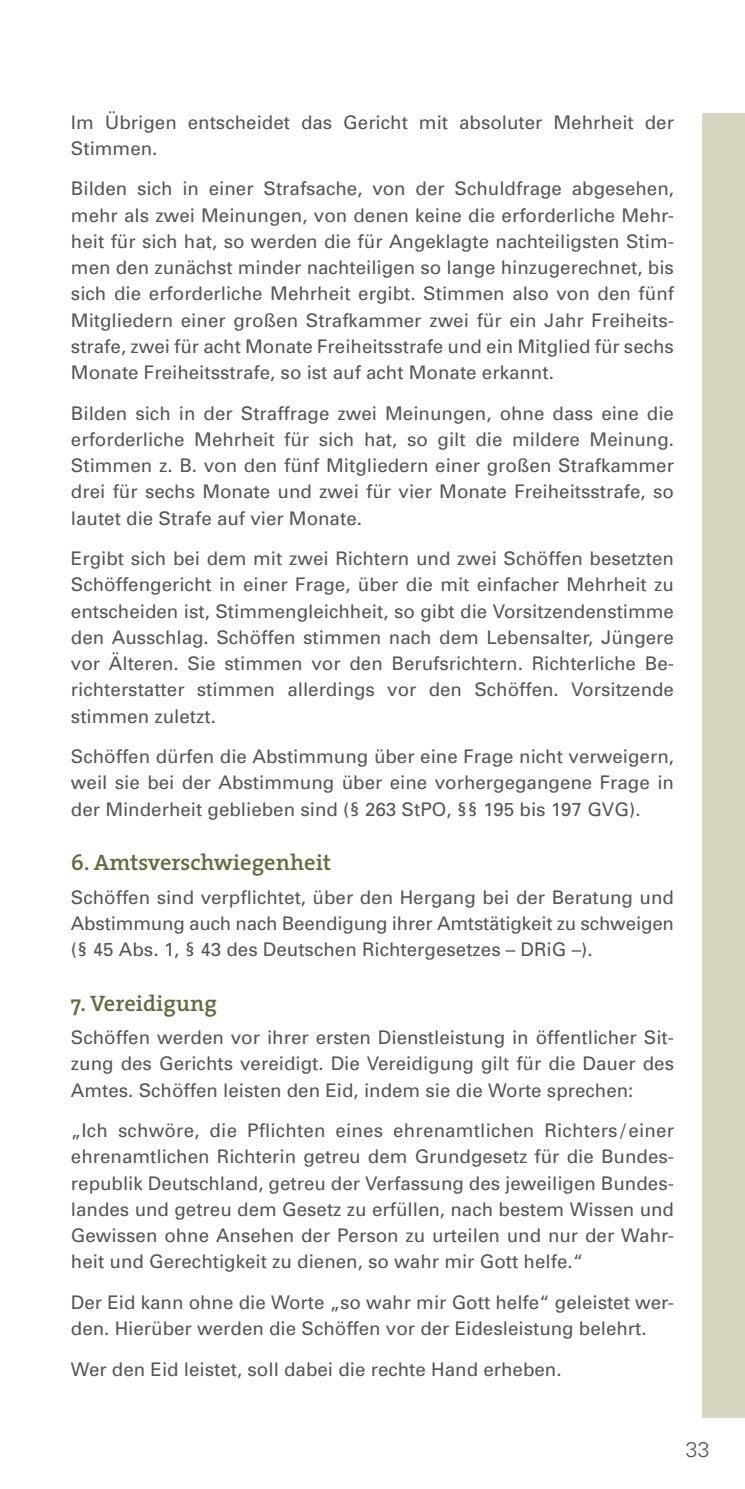
<style>
.page{position:relative;width:745px;height:1489px;background:#fff}
.page>*{position:absolute;margin:0;border:0;box-sizing:border-box;transform-origin:0 0}
.Headline_Anhang{font:600 22.5px "The Serif";color:#616b3e}
.t1{font:300 21.25px "Univers";color:#565656}
.Copy_Anhang{font:18.75px/26.2px "Univers";color:#565656;text-align:justify}
</style>
<div class="page">
<div style="left:702px;top:113px;width:42px;height:1304px;background:#d8d6c1"></div>
<p class="Copy_Anhang" style="left:71px;top:108px;width:604px">Im Übrigen entscheidet das Gericht mit absoluter Mehrheit der<br>Stimmen.</p>
<p class="Copy_Anhang" style="left:71px;top:175px;width:604px">Bilden sich in einer Strafsache, von der Schuldfrage abgesehen, mehr als zwei Meinungen, von denen keine die erforderliche Mehr&shy;heit für sich hat, so werden die für Angeklagte nachteiligsten Stim&shy;men den zunächst minder nachteiligen so lange hinzugerechnet, bis sich die erforderliche Mehrheit ergibt. Stimmen also von den fünf Mitgliedern einer großen Strafkammer zwei für ein Jahr Freiheits&shy;strafe, zwei für acht Monate Freiheitsstrafe und ein Mitglied für sechs Monate Freiheitsstrafe, so ist auf acht Monate erkannt.</p>
<p class="Copy_Anhang" style="left:71px;top:399px;width:604px">Bilden sich in der Straffrage zwei Meinungen, ohne dass eine die erforderliche Mehrheit für sich hat, so gilt die mildere Meinung.<br>Stimmen z. B. von den fünf Mitgliedern einer großen Strafkammer drei für sechs Monate und zwei für vier Monate Freiheitsstrafe, so lautet die Strafe auf vier Monate.</p>
<p class="Copy_Anhang" style="left:71px;top:545px;width:604px">Ergibt sich bei dem mit zwei Richtern und zwei Schöffen besetzten Schöffengericht in einer Frage, über die mit einfacher Mehrheit zu entscheiden ist, Stimmengleichheit, so gibt die Vorsitzendenstimme den Ausschlag. Schöffen stimmen nach dem Lebensalter, Jüngere vor Älteren. Sie stimmen vor den Berufsrichtern. Richterliche Be&shy;richterstatter stimmen allerdings vor den Schöffen. Vorsitzende stimmen zuletzt.</p>
<p class="Copy_Anhang" style="left:71px;top:743px;width:604px">Schöffen dürfen die Abstimmung über eine Frage nicht verweigern, weil sie bei der Abstimmung über eine vorhergegangene Frage in der Minderheit geblieben sind (§ 263 StPO, §§ 195 bis 197 GVG).</p>
<h4 class="Headline_Anhang" style="left:71px;top:843px;width:261px">6. Amtsverschwiegenheit</h4>
<p class="Copy_Anhang" style="left:71px;top:883px;width:604px">Schöffen sind verpflichtet, über den Hergang bei der Beratung und Abstimmung auch nach Beendigung ihrer Amtstätigkeit zu schweigen (§ 45 Abs. 1, § 43 des Deutschen Richtergesetzes – DRiG –).</p>
<h4 class="Headline_Anhang" style="left:71px;top:984px;width:147px">7. Vereidigung</h4>
<p class="Copy_Anhang" style="left:71px;top:1023px;width:604px">Schöffen werden vor ihrer ersten Dienstleistung in öffentlicher Sit&shy;zung des Gerichts vereidigt. Die Vereidigung gilt für die Dauer des Amtes. Schöffen leisten den Eid, indem sie die Worte sprechen:</p>
<p class="Copy_Anhang" style="left:71px;top:1116px;width:604px">„Ich schwöre, die Pflichten eines ehrenamtlichen Richters / einer ehrenamtlichen Richterin getreu dem Grundgesetz für die Bundes&shy;republik Deutschland, getreu der Verfassung des jeweiligen Bundes&shy;landes und getreu dem Gesetz zu erfüllen, nach bestem Wissen und Gewissen ohne Ansehen der Person zu urteilen und nur der Wahr&shy;heit und Gerechtigkeit zu dienen, so wahr mir Gott helfe.“</p>
<p class="Copy_Anhang" style="left:71px;top:1288px;width:604px">Der Eid kann ohne die Worte „so wahr mir Gott helfe“ geleistet wer&shy;den. Hierüber werden die Schöffen vor der Eidesleistung belehrt.</p>
<p class="Copy_Anhang" style="left:71px;top:1355px;width:492px">Wer den Eid leistet, soll dabei die rechte Hand erheben.</p>
<p class="t1" style="left:685px;top:1435px;width:25px">33</p>
</div>
